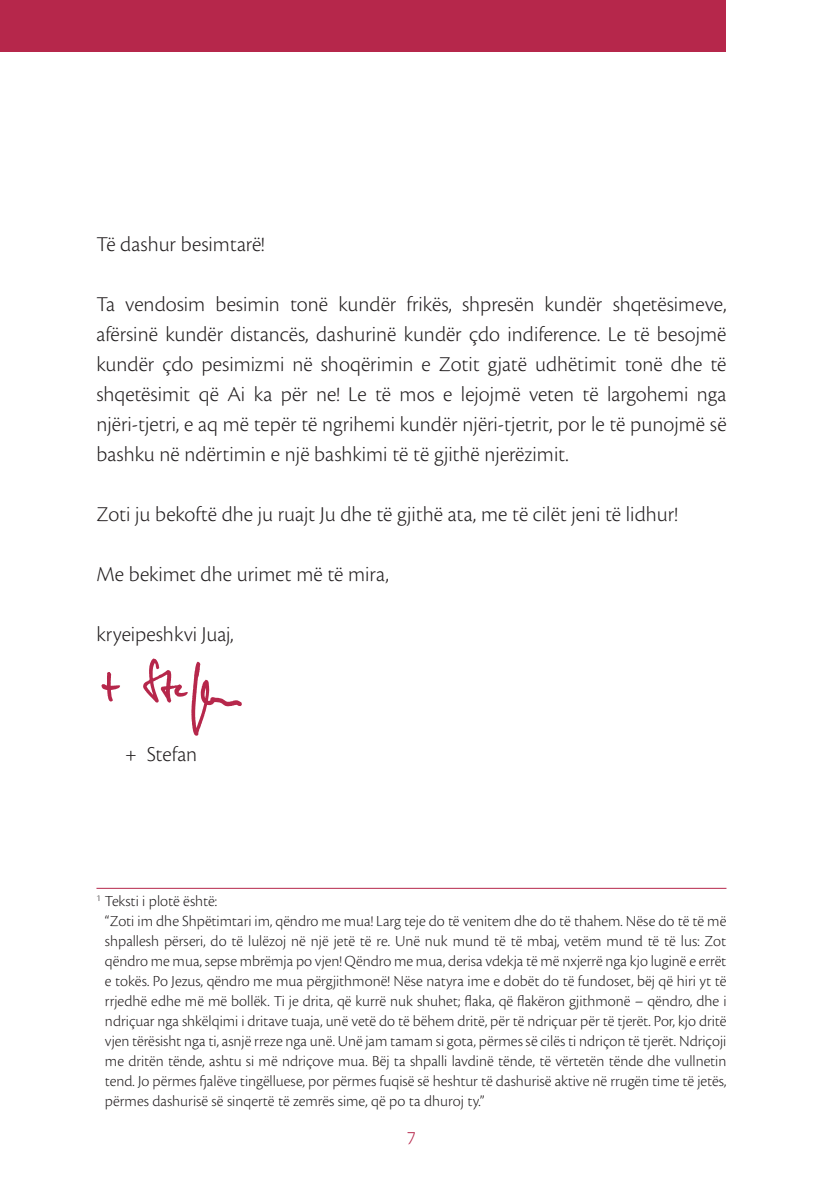
<style>
.page{position:relative;width:840px;height:1191px;background:#fff}
.page>*{position:absolute;margin:0;border:0;box-sizing:border-box;transform-origin:0 0}
.Fließ{font:300 22px/30px "Cronos Pro";color:#231f20;text-align:justify}
.t1{font:20px "Cronos Pro Lt Capt";color:#b6274b}
.Fließ-2{font:300 16px/20px "Cronos Pro";color:#231f20;text-align:justify}
</style>
<div class="page">
<div style="left:0;top:0;width:726px;height:51px;background:#b6274b"></div>
<img style="left:101px;top:658px;width:141px;height:78px">
<hr style="left:96px;top:888px;width:630px;height:1px;background:#b6274b">
<p class="Fließ" style="left:96px;top:229px;width:169px">Të dashur besimtarë!</p>
<p class="Fließ" style="left:96px;top:289px;width:631px">Ta vendosim besimin tonë kundër frikës, shpresën kundër shqetësimeve, afërsinë kundër distancës, dashurinë kundër çdo indiference. Le të besojmë kundër çdo pesimizmi në shoqërimin e Zotit gjatë udhëtimit tonë dhe të shqetësimit që Ai ka për ne! Le të mos e lejojmë veten të largohemi nga njëri-tjetri, e aq më tepër të ngrihemi kundër njëri-tjetrit, por le të punojmë së bashku në ndërtimin e një bashkimi të të gjithë njerëzimit.</p>
<p class="Fließ" style="left:96px;top:499px;width:582px">Zoti ju bekoftë dhe ju ruajt Ju dhe të gjithë ata, me të cilët jeni të lidhur!</p>
<p class="Fließ" style="left:96px;top:559px;width:294px">Me bekimet dhe urimet më të mira,</p>
<p class="Fließ" style="left:96px;top:619px;width:138px">kryeipeshkvi Juaj,</p>
<p class="Fließ" style="left:125px;top:739px;width:74px">+ Stefan</p>
<p class="Fließ-2" style="left:96px;top:890px;width:122px"><sup>1</sup> Teksti i plotë është:</p>
<p class="Fließ-2" style="left:105px;top:910px;width:622px">“Zoti im dhe Shpëtimtari im, qëndro me mua! Larg teje do të venitem dhe do të thahem. Nëse do të të më shpallesh përseri, do të lulëzoj në një jetë të re. Unë nuk mund të të mbaj, vetëm mund të të lus: Zot qëndro me mua, sepse mbrëmja po vjen! Qëndro me mua, derisa vdekja të më nxjerrë nga kjo luginë e errët e tokës. Po Jezus, qëndro me mua përgjithmonë! Nëse natyra ime e dobët do të fundoset, bëj që hiri yt të rrjedhë edhe më më bollëk. Ti je drita, që kurrë nuk shuhet; flaka, që flakëron gjithmonë – qëndro, dhe i ndriçuar nga shkëlqimi i dritave tuaja, unë vetë do të bëhem dritë, për të ndriçuar për të tjerët. Por, kjo dritë vjen tërësisht nga ti, asnjë rreze nga unë. Unë jam tamam si gota, përmes së cilës ti ndriçon të tjerët. Ndriçoji me dritën tënde, ashtu si më ndriçove mua. Bëj ta shpalli lavdinë tënde, të vërtetën tënde dhe vullnetin tend. Jo përmes fjalëve tingëlluese, por përmes fuqisë së heshtur të dashurisë aktive në rrugën time të jetës, përmes dashurisë së sinqertë të zemrës sime, që po ta dhuroj ty.”</p>
<p class="t1" style="left:407px;top:1126px;width:10px">7</p>
</div>
